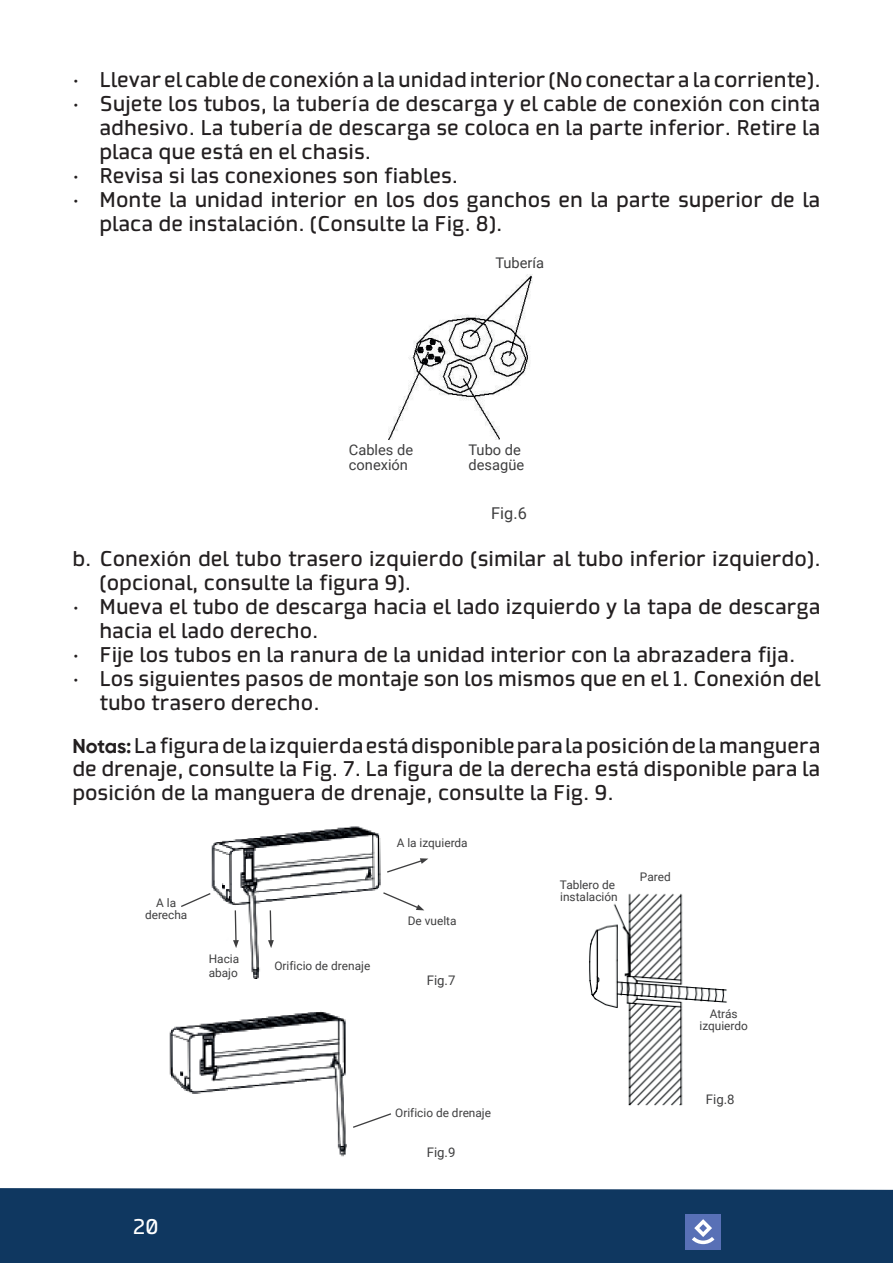
<style>
.page{position:relative;width:893px;height:1263px;background:#fff}
.page>*{position:absolute;margin:0;border:0;box-sizing:border-box;transform-origin:0 0}
.t1{font:19.95px/24px "Collator";color:#231f20}
.t2{font:19.95px "Collator";color:#fff}
.t3{font:16.35px "Roboto";color:#3e3e3f}
.t4{font:14.7px/14.7px "Roboto";color:#3e3e3f}
.t5{font:13.2px "Roboto";color:#3e3e3f}
.t6{font:11.85px/11.9px "Roboto";color:#3e3e3f}
.s1{font-family:"Gilroy";font-weight:700}
</style>
<div class="page">
<div style="left:0;top:1188px;width:893px;height:75px;background:#0f3760"></div>
<div style="left:685px;top:1214px;width:36px;height:35px;background:#5870b6"></div>
<svg style="left:692px;top:1219px;width:22px;height:25px"></svg>
<img style="left:388px;top:275px;width:144px;height:165px">
<img style="left:211px;top:826px;width:213px;height:153px">
<img style="left:169px;top:1011px;width:178px;height:146px">
<img style="left:589px;top:893px;width:138px;height:213px">
<svg style="left:353px;top:1113px;width:38px;height:15px"></svg>
<svg style="left:268px;top:909px;width:6px;height:39px"></svg>
<svg style="left:233px;top:909px;width:6px;height:39px"></svg>
<svg style="left:181px;top:892px;width:31px;height:16px"></svg>
<svg style="left:382px;top:891px;width:42px;height:19px"></svg>
<svg style="left:386px;top:858px;width:42px;height:16px"></svg>
<p class="t1" style="left:72px;top:69px;width:750px">• Llevar el cable de conexión a la unidad interior (No conectar a la corriente).</p>
<p class="t1" style="left:99px;top:93px;width:723px;text-align:justify;text-indent:-27px">• Sujete los tubos, la tubería de descarga y el cable de conexión con cinta adhesivo. La tubería de descarga se coloca en la parte inferior. Retire la placa que está en el chasis.</p>
<p class="t1" style="left:72px;top:165px;width:387px">• Revisa si las conexiones son fiables.</p>
<p class="t1" style="left:99px;top:188px;width:723px;text-indent:-27px">• Monte la unidad interior en los dos ganchos en la parte superior de la placa de instalación. (Consulte la Fig. 8).</p>
<p class="t4" style="left:495px;top:255px;width:50px">Tubería</p>
<p class="t4" style="left:349px;top:442px;width:66px">Cables de conexión</p>
<p class="t4" style="left:468px;top:442px;width:57px">Tubo de desagüe</p>
<p class="t3" style="left:491px;top:501px;width:37px">Fig.6</p>
<p class="t1" style="left:99px;top:548px;width:723px;text-indent:-27px">b. Conexión del tubo trasero izquierdo (similar al tubo inferior izquierdo). (opcional, consulte la figura 9).</p>
<p class="t1" style="left:99px;top:595px;width:723px;text-indent:-27px">• Mueva el tubo de descarga hacia el lado izquierdo y la tapa de descarga hacia el lado derecho.</p>
<p class="t1" style="left:72px;top:643px;width:724px">• Fije los tubos en la ranura de la unidad interior con la abrazadera fija.</p>
<p class="t1" style="left:99px;top:667px;width:723px;text-indent:-27px">• Los siguientes pasos de montaje son los mismos que en el 1. Conexión del tubo trasero derecho.</p>
<p class="t1" style="left:72px;top:734px;width:750px;text-align:justify"><span class="s1">Notas:</span> La figura de la izquierda está disponible para la posición de la manguera de drenaje, consulte la Fig. 7. La figura de la derecha está disponible para la posición de la manguera de drenaje, consulte la Fig. 9.</p>
<p class="t6" style="left:145px;top:896px;width:44px;text-align:center">A la derecha</p>
<p class="t6" style="left:209px;top:951px;width:32px;line-height:14.2px">Hacia abajo</p>
<p class="t6" style="left:274px;top:960px;width:97px">Orificio de drenaje</p>
<p class="t6" style="left:397px;top:836px;width:73px">A la izquierda</p>
<p class="t6" style="left:408px;top:914px;width:50px">De vuelta</p>
<p class="t5" style="left:427px;top:971px;width:30px">Fig.7</p>
<p class="t2" style="left:133px;top:1215px;width:27px">20</p>
<p class="t6" style="left:395px;top:1106px;width:97px">Orificio de drenaje</p>
<p class="t5" style="left:427px;top:1143px;width:30px">Fig.9</p>
<p class="t6" style="left:560px;top:879px;width:59px">Tablero de instalación</p>
<p class="t6" style="left:640px;top:870px;width:32px">Pared</p>
<p class="t6" style="left:699px;top:1007px;width:50px;text-align:center">Atrás izquierdo</p>
<p class="t5" style="left:706px;top:1089px;width:30px">Fig.8</p>
</div>
